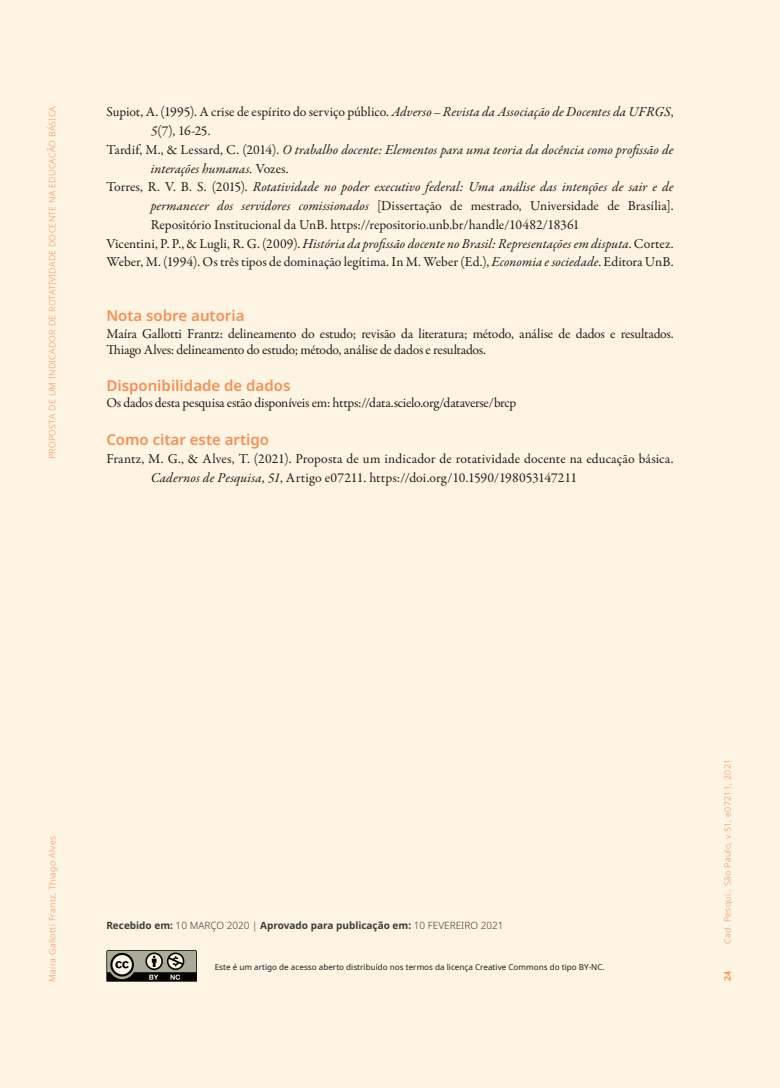
<style>
.page{position:relative;width:780px;height:1088px;background:#fef4e4}
.page>*{position:absolute;margin:0;border:0;box-sizing:border-box;transform-origin:0 0}
.citar__corresp_corpo{font:600 15px "Noto Sans";color:#f7975c}
.bibliografia{font:13.75px/18.8px "Garamond Premr Pro";letter-spacing:-.005em;color:#231f20}
.AGRADECIMENTOS{font:13.75px/16.2px "Garamond Premr Pro";letter-spacing:-.02em;color:#231f20}
.bibliografia-2{font:italic 13.75px/18.8px "Garamond Premr Pro";letter-spacing:.005em;color:#231f20}
.citar__corresp_corpo-2{font:13.75px/18.8px "Garamond Premr Pro";letter-spacing:.005em;color:#231f20}
.recebido{font:700 10px "Noto Sans";color:#3e3e3f}
.t1{font:300 8.75px "Noto Sans";letter-spacing:.04em;color:#f7975c}
.t2{font:700 8.75px "Noto Sans";color:#f7975c}
.legenda_cc{font:8.12px "Noto Sans";color:#231f20}
.s1{font-style:italic}
.s2{font-family:"Adobe Garamond Pro";font-style:italic;font-size:12.5px}
.s3{font-style:normal}
.s4{font-weight:300}
</style>
<div class="page">
<p class="t1" style="left:46px;top:459px;width:355px;rotate:-90deg">PROPOSTA DE UM INDICADOR DE ROTATIVIDADE DOCENTE NA EDUCACÃO BÁSICA</p>
<p class="bibliografia" style="left:151px;top:103px;width:524px;text-indent:-44px">Supiot, A. (1995). A crise de espírito do serviço público. <span class="s1">Adverso</span> <span class="s2">–</span> <span class="s1">Revista da Associação de Docentes da UFRGS</span>,<br><span class="s1">5</span>(7), 16-25.</p>
<p class="bibliografia-2" style="left:151px;top:141px;width:524px;text-indent:-44px"><span class="s3">Tardif, M., &amp; Lessard, C. (2014).</span> O trabalho docente: Elementos para uma teoria da docência como profissão de interações humanas. <span class="s3">Vozes</span>.</p>
<p class="bibliografia" style="left:151px;top:178px;width:524px;text-align:justify;text-indent:-44px">Torres, R. V. B. S. (2015). <span class="s1">Rotatividade no poder executivo federal: Uma análise das intenções de sair e de permanecer dos servidores comissionados</span> [Dissertação de mestrado, Universidade de Brasília].<br>Repositório Institucional da UnB. https://repositorio.unb.br/handle/10482/18361</p>
<p class="bibliografia-2" style="left:106px;top:235px;width:568px"><span class="s3">Vicentini, P. P., &amp; Lugli, R. G. (2009).</span> História da profissão docente no Brasil: Representações em disputa<span class="s3">. Cortez.</span></p>
<p class="bibliografia" style="left:106px;top:253px;width:568px">Weber, M. (1994). Os três tipos de dominação legítima. In M. Weber (Ed.), <span class="s1">Economia e sociedade</span>. Editora UnB.</p>
<p class="citar__corresp_corpo" style="left:106px;top:305px;width:140px">Nota sobre autoria</p>
<p class="AGRADECIMENTOS" style="left:106px;top:325px;width:568px">Maíra Gallotti Frantz: delineamento do estudo; revisão da literatura; método, análise de dados e resultados.<br>Thiago Alves: delineamento do estudo; método, análise de dados e resultados.</p>
<p class="citar__corresp_corpo" style="left:106px;top:375px;width:185px">Disponibilidade de dados</p>
<p class="AGRADECIMENTOS" style="left:106px;top:395px;width:411px">Os dados desta pesquisa estão disponíveis em: https://data.scielo.org/dataverse/brcp</p>
<p class="citar__corresp_corpo" style="left:106px;top:429px;width:164px">Como citar este artigo</p>
<p class="citar__corresp_corpo-2" style="left:151px;top:450px;width:524px;text-indent:-44px">Frantz, M. G., &amp; Alves, T. (2021). Proposta de um indicador de rotatividade docente na educação básica.<br><span class="s1">Cadernos de Pesquisa</span>, <span class="s1">51</span>, Artigo e07211. https://doi.org/10.1590/198053147211</p>
<p class="t1" style="left:46px;top:981px;width:147px;rotate:-90deg">Maíra Gallotti Frantz, Thiago Alves</p>
<p class="recebido" style="left:106px;top:918px;width:398px">Recebido em: <span class="s4">10 MARÇO 2020 |</span> Aprovado para publicação em: <span class="s4">10 FEVEREIRO 2021</span></p>
<p class="legenda_cc" style="left:215px;top:961px;width:391px">Este é um artigo de acesso aberto distribuído nos termos da licença Creative Commons do tipo BY-NC.</p>
<p class="t1" style="left:721px;top:944px;width:187px;rotate:-90deg">Cad. Pesqui., São Paulo, v.51, e07211, 2021</p>
<p class="t2" style="left:721px;top:981px;width:12px;rotate:-90deg">24</p>
</div>
